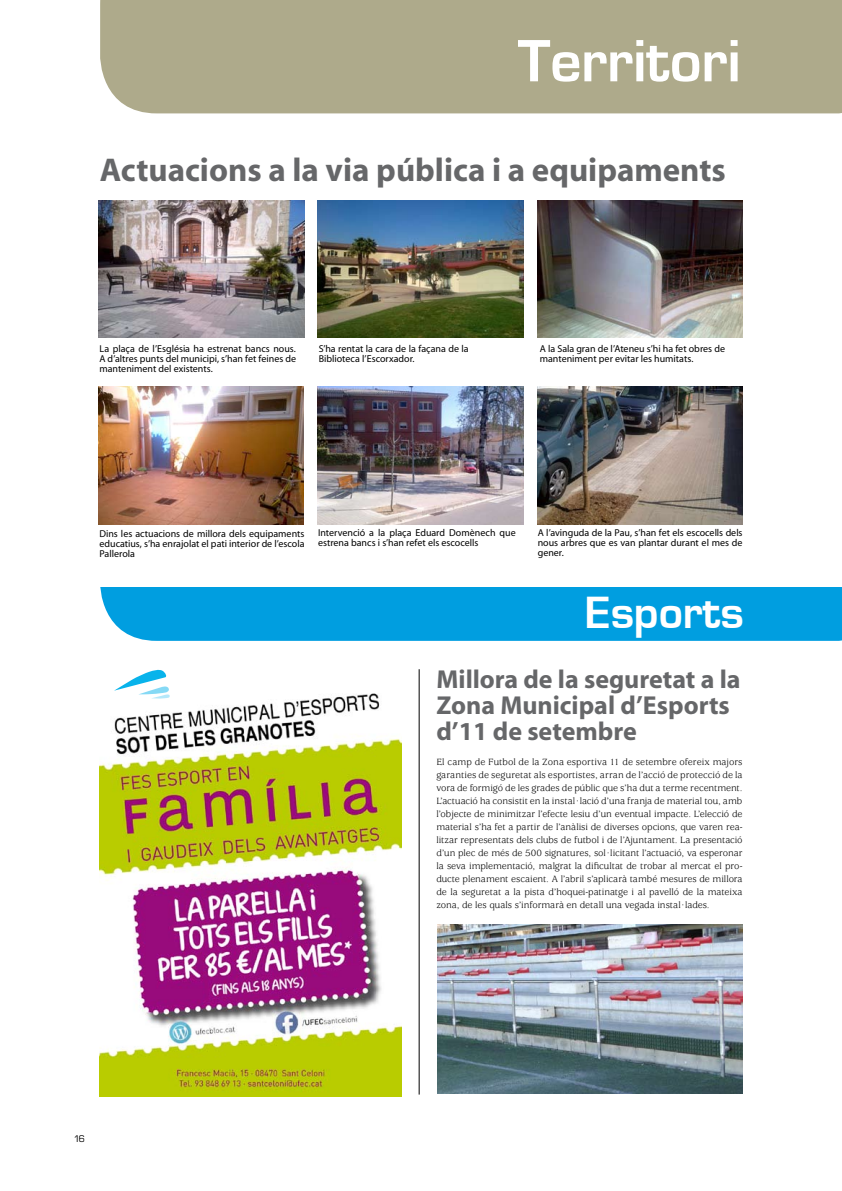
<style>
.page{position:relative;width:842px;height:1191px;background:#fff}
.page>*{position:absolute;margin:0;border:0;box-sizing:border-box;transform-origin:0 0}
.t1{font:55px "Eurostile Demi";color:#fff}
.t2{font:41.7px "Eurostile Demi";color:#fff}
.t3{font:700 33px "Myriad";color:#666769}
.t4{font:700 26px/26px "Myriad";color:#666769}
.t5{font:10px/13px "Usherwood";letter-spacing:-.005em;color:#000;text-align:justify}
.t6{font:10px/10px "Myriad";color:#000;text-align:justify}
.t7{font:10px "Eurostile T";color:#000}
</style>
<div class="page">
<div style="left:100px;top:0;width:742px;height:113px;background:#aeaa8b"></div>
<div style="left:100px;top:588px;width:742px;height:53px;background:#009ee0"></div>
<img style="left:99px;top:200px;width:205px;height:138px">
<img style="left:99px;top:386px;width:205px;height:138px">
<img style="left:318px;top:200px;width:205px;height:138px">
<img style="left:318px;top:386px;width:205px;height:138px">
<img style="left:537px;top:200px;width:205px;height:138px">
<img style="left:537px;top:386px;width:205px;height:138px">
<hr style="left:419px;top:669px;width:1px;height:425px;background:#000">
<img style="left:438px;top:925px;width:304px;height:168px">
<img style="left:100px;top:693px;width:302px;height:403px">
<svg style="left:114px;top:669px;width:56px;height:30px"></svg>
<h1 class="t1" style="left:518px;top:27px;width:224px">Territori</h1>
<h3 class="t3" style="left:100px;top:153px;width:628px">Actuacions a la via pública i a equipaments</h3>
<p class="t6" style="left:99px;top:344px;width:198px">La plaça de l’Església ha estrenat bancs nous.<br>A d’altres punts del municipi, s’han fet feines de manteniment del existents.</p>
<p class="t6" style="left:319px;top:344px;width:151px">S’ha rentat la cara de la façana de la<br>Biblioteca l’Escorxador.</p>
<p class="t6" style="left:540px;top:344px;width:187px">A la Sala gran de l’Ateneu s’hi ha fet obres de manteniment per evitar les humitats.</p>
<p class="t6" style="left:99px;top:528px;width:207px">Dins les actuacions de millora dels equipaments educatius, s’ha enrajolat el pati interior de l’escola Pallerola</p>
<p class="t6" style="left:318px;top:528px;width:199px">Intervenció a la plaça Eduard Domènech que estrena bancs i s’han refet els escocells</p>
<p class="t6" style="left:538px;top:528px;width:206px">A l’avinguda de la Pau, s’han fet els escocells dels nous arbres que es van plantar durant el mes de gener.</p>
<h2 class="t2" style="left:585px;top:587px;width:160px">Esports</h2>
<h3 class="t4" style="left:436px;top:667px;width:306px">Millora de la seguretat a la<br>Zona Municipal d’Esports d’11 de setembre</h3>
<p class="t5" style="left:436px;top:755px;width:308px">El camp de Futbol de la Zona esportiva 11 de setembre ofereix majors garanties de seguretat als esportistes, arran de l’acció de protecció de la vora de formigó de les grades de públic que s’ha dut a terme recentment.<br>L’actuació ha consistit en la instal·lació d’una franja de material tou, amb l’objecte de minimitzar l’efecte lesiu d’un eventual impacte. L’elecció de material s’ha fet a partir de l’anàlisi de diverses opcions, que varen rea&shy;litzar representats dels clubs de futbol i de l’Ajuntament. La presentació d’un plec de més de 500 signatures, sol·licitant l’actuació, va esperonar la seva implementació, malgrat la dificultat de trobar al mercat el pro&shy;ducte plenament escaient. A l’abril s’aplicarà també mesures de millora de la seguretat a la pista d’hoquei-patinatge i al pavelló de la mateixa zona, de les quals s’informarà en detall una vegada instal·lades.</p>
<p class="t7" style="left:74px;top:1133px;width:13px">16</p>
</div>
